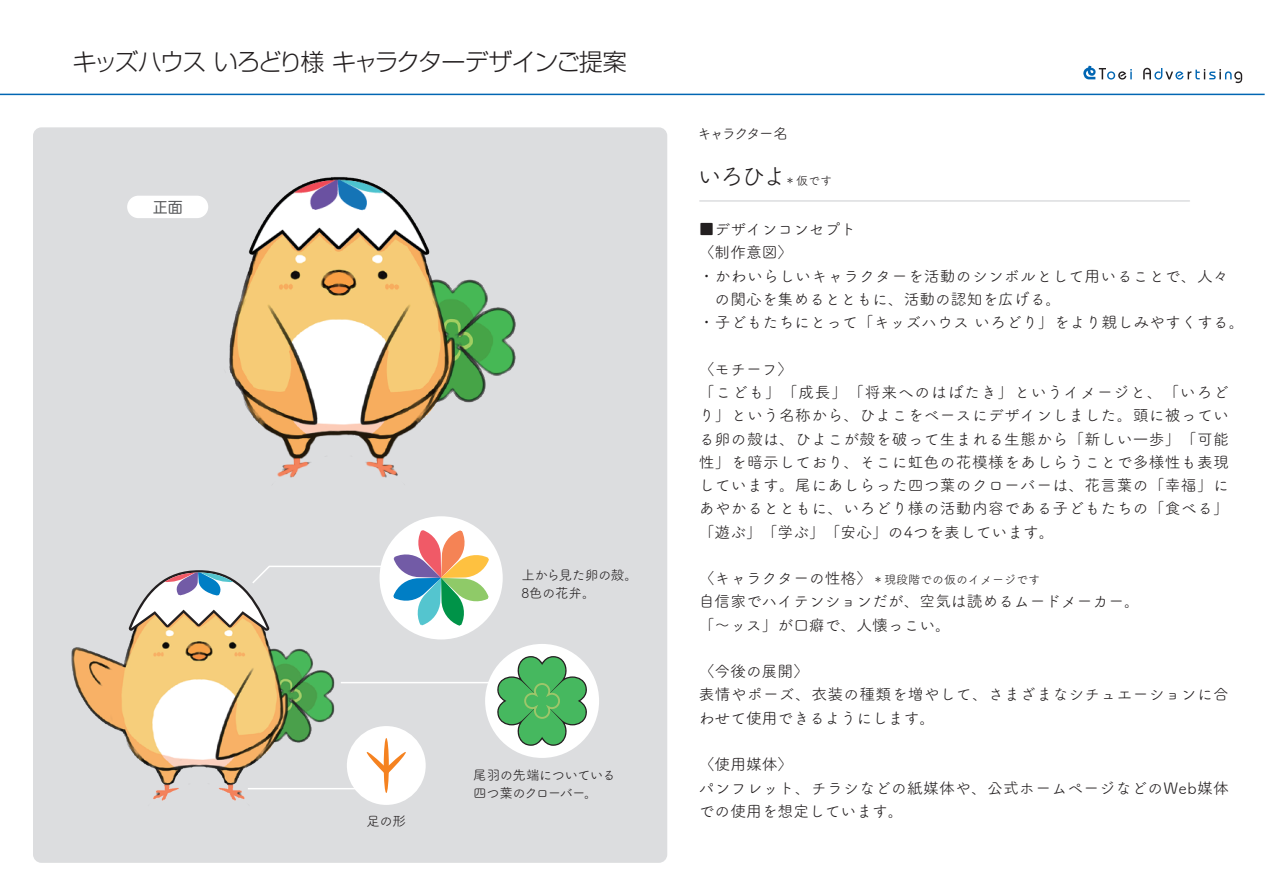
<style>
.page{position:relative;width:1265px;height:896px;background:#fff}
.page>*{position:absolute;margin:0;border:0;box-sizing:border-box;transform-origin:0 0}
.t1{font:300 24px "Shin Go Pro";letter-spacing:-.065em;color:#231f20}
.t2{font:24px "Tsuku A Rd Gothic";color:#231f20}
.t3{font:15.75px/23.2px "Tsuku A Rd Gothic";letter-spacing:.02em;color:#231f20}
.t4{font:15.75px/23.2px "Tsuku A Rd Gothic";color:#231f20}
.t5{font:15px "Tsuku A Rd Gothic";letter-spacing:-.165em;color:#231f20}
.t6{font:15px "Hira Maru Std W4";color:#57585a}
.t7{font:13.5px/18px "Tsuku A Rd Gothic";letter-spacing:-.05em;color:#231f20}
.t8{font:12px "Tsuku A Rd Gothic";color:#231f20}
.s1{font-size:12px}
.s2{font-size:15.75px}
</style>
<div class="page">
<hr style="left:0;top:94px;width:1264px;height:1px;background:#0166b3">
<svg style="left:1083px;top:66px;width:48px;height:14px"></svg>
<svg style="left:1143px;top:68px;width:99px;height:15px"></svg>
<hr style="left:700px;top:200px;width:489px;height:2px;background:#dcdddf">
<div style="left:33px;top:127px;width:634px;height:735px;background:#dcdddf;border-radius:8px"></div>
<div style="left:347px;top:726px;width:79px;height:78px;background:#fff;border-radius:50%"></div>
<div style="left:485px;top:644px;width:114px;height:114px;background:#fff;border-radius:50%"></div>
<img style="left:61px;top:627px;width:282px;height:236px">
<div style="left:127px;top:196px;width:81px;height:22px;background:#fff;border-radius:11px"></div>
<div style="left:379px;top:516px;width:124px;height:123px;background:#fff;border-radius:50%"></div>
<div style="left:384px;top:738px;width:5px;height:55px;background:#f58220;border-radius:50%"></div>
<svg style="left:366px;top:751px;width:40px;height:22px"></svg>
<svg style="left:495px;top:656px;width:93px;height:89px"></svg>
<svg style="left:393px;top:570px;width:96px;height:55px"></svg>
<img style="left:183px;top:93px;width:370px;height:477px">
<svg style="left:129px;top:565px;width:255px;height:65px"></svg>
<hr style="left:248px;top:787px;width:117px;height:2px;background:#fff">
<hr style="left:341px;top:681px;width:150px;height:2px;background:#fff">
<h1 class="t1" style="left:73px;top:42px;width:555px">キッズハウス いろどり様 キャラクターデザインご提案</h1>
<p class="t6" style="left:153px;top:196px;width:31px">正面</p>
<p class="t7" style="left:366px;top:811px;width:41px">足の形</p>
<p class="t7" style="left:521px;top:565px;width:118px">上から見た卵の殻。<br>8色の花弁。</p>
<p class="t7" style="left:473px;top:765px;width:144px">尾羽の先端についている四つ葉のクローバー。</p>
<p class="t5" style="left:696px;top:122px;width:93px">キャラクター名</p>
<h1 class="t2" style="left:697px;top:158px;width:136px">いろひよ<span class="s1">＊仮です</span></h1>
<p class="t3" style="left:699px;top:217px;width:547px">■デザインコンセプト<br>〈制作意図〉<br>・かわいらしいキャラクターを活動のシンボルとして用いることで、人々　の関心を集めるとともに、活動の認知を広げる。<br>・子どもたちにとって「キッズハウス いろどり」をより親しみやすくする。</p>
<p class="t3" style="left:699px;top:356px;width:531px">〈モチーフ〉<br>「こども」「成長」「将来へのはばたき」というイメージと、「いろどり」という名称から、ひよこをベースにデザインしました。頭に被っている卵の殻は、ひよこが殻を破って生まれる生態から「新しい一歩」「可能性」を暗示しており、そこに虹色の花模様をあしらうことで多様性も表現しています。尾にあしらった四つ葉のクローバーは、花言葉の「幸福」にあやかるとともに、いろどり様の活動内容である子どもたちの「食べる」「遊ぶ」「学ぶ」「安心」の4つを表しています。　</p>
<p class="t8" style="left:699px;top:570px;width:343px"><span class="s2">〈キャラクターの性格〉</span>＊現段階での仮のイメージです</p>
<p class="t4" style="left:699px;top:589px;width:442px">自信家でハイテンションだが、空気は読めるムードメーカー。「～ッス」が口癖で、人懐っこい。</p>
<p class="t3" style="left:699px;top:658px;width:531px">〈今後の展開〉<br>表情やポーズ、衣装の種類を増やして、さまざまなシチュエーションに合わせて使用できるようにします。</p>
<p class="t3" style="left:699px;top:751px;width:531px">〈使用媒体〉<br>パンフレット、チラシなどの紙媒体や、公式ホームページなどのWeb媒体での使用を想定しています。</p>
</div>
